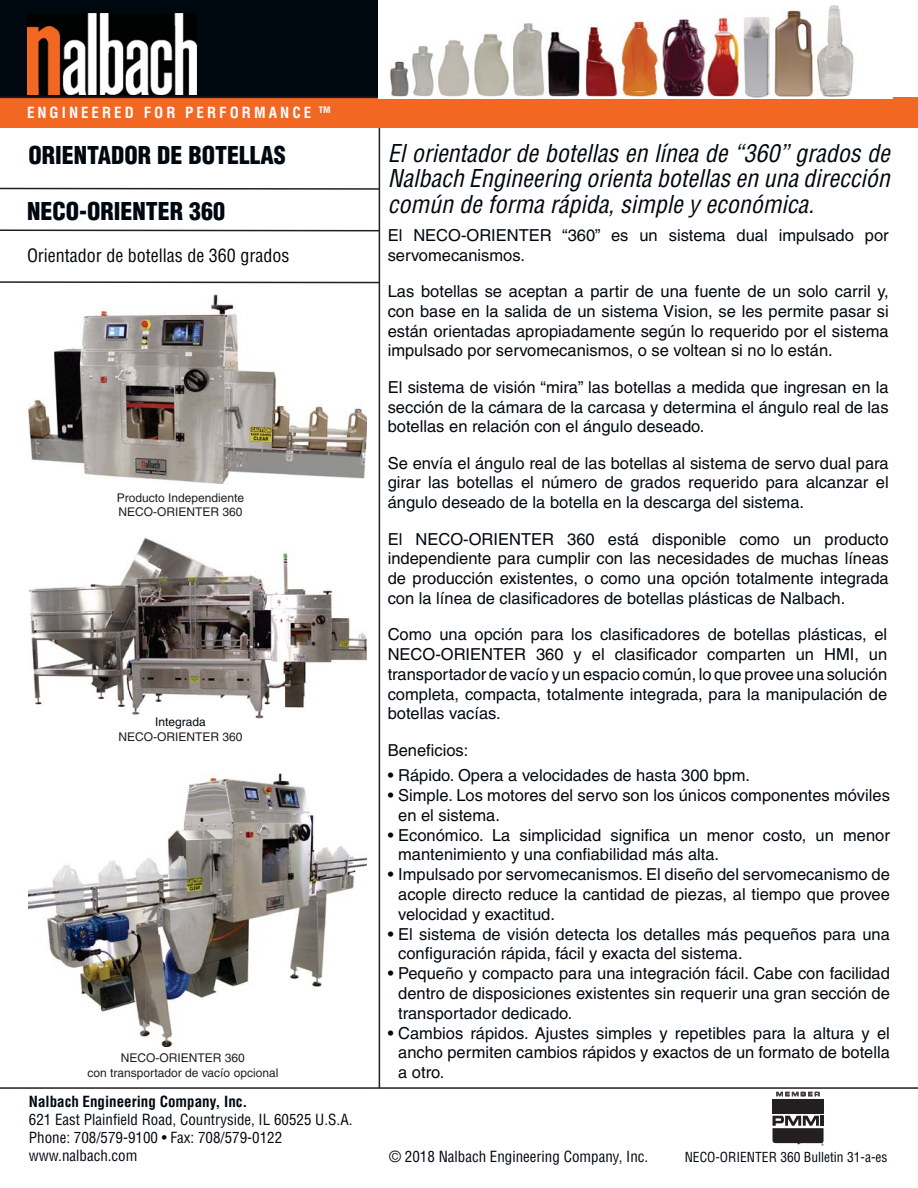
<style>
.page{position:relative;width:918px;height:1188px;background:#fff}
.page>*{position:absolute;margin:0;border:0;box-sizing:border-box;transform-origin:0 0}
.t1{font:italic condensed 24px/25.5px "Helvetica";color:#00080f;text-align:justify}
.t2{font:900 condensed 24px "Helvetica";color:#00080f}
.t3{font:condensed 18px "Helvetica";color:#00080f}
.t4{font:16.5px/19.8px "Helvetica";color:#00080f;text-align:justify}
.t5{font:condensed 15px/18px "Helvetica";color:#00080f}
.t6{font:700 condensed 15px "Helvetica";color:#00080f}
.t7{font:700 condensed 15px "Helvetica";letter-spacing:.2em;color:#fff}
.t8{font:condensed 13.5px "Helvetica";color:#00080f}
.t9{font:12px/14.4px "Helvetica";color:#231f20}
.t10{font:12px "Helvetica";color:#00080f}
</style>
<div class="page">
<hr style="left:379px;top:0;width:1px;height:1088px;background:#231f20">
<div style="left:0;top:98px;width:918px;height:30px;background:#f26722"></div>
<svg style="left:0;top:229px;width:381px;height:3px"></svg>
<div style="left:0;top:0;width:378px;height:98px;background:#00080f"></div>
<svg style="left:0;top:281px;width:381px;height:3px"></svg>
<svg style="left:0;top:187px;width:381px;height:3px"></svg>
<img style="left:27px;top:14px;width:169px;height:80px">
<hr style="left:0;top:1087px;width:918px;height:2px;background:#231f20">
<div style="left:773px;top:1099px;width:51px;height:14px;background:#231f20"></div>
<svg style="left:773px;top:1116px;width:51px;height:30px"></svg>
<svg style="left:776px;top:1092px;width:44px;height:4px"></svg>
<img style="left:29px;top:295px;width:338px;height:188px">
<img style="left:379px;top:0;width:475px;height:98px">
<img style="left:29px;top:538px;width:338px;height:181px">
<img style="left:29px;top:774px;width:338px;height:272px">
<p class="t7" style="left:27px;top:107px;width:305px">ENGINEERED FOR PERFORMANCE <sup>TM</sup></p>
<h1 class="t2" style="left:28px;top:146px;width:259px">ORIENTADOR DE BOTELLAS</h1>
<h1 class="t2" style="left:27px;top:202px;width:200px">NECO-ORIENTER 360</h1>
<p class="t3" style="left:27px;top:249px;width:264px">Orientador de botellas de 360 grados</p>
<p class="t9" style="left:117px;top:492px;width:129px">Producto Independiente<br>NECO-ORIENTER 360</p>
<p class="t10" style="left:155px;top:718px;width:52px">Integrada</p>
<p class="t9" style="left:118px;top:730px;width:126px">NECO-ORIENTER 360</p>
<p class="t9" style="left:88px;top:1052px;width:192px;text-align:center">NECO-ORIENTER 360<br>con transportador de vacío opcional</p>
<p class="t6" style="left:29px;top:1096px;width:220px">Nalbach Engineering Company, Inc.</p>
<p class="t5" style="left:29px;top:1112px;width:325px">621 East Plainfield Road, Countryside, IL 60525 U.S.A.<br>Phone: 708/579-9100 • Fax: 708/579-0122 www.nalbach.com</p>
<h1 class="t1" style="left:388px;top:142px;width:504px">El orientador de botellas en línea de “360” grados de Nalbach Engineering orienta botellas en una dirección común de forma rápida, simple y económica.</h1>
<p class="t4" style="left:388px;top:227px;width:503px">El NECO-ORIENTER “360” es un sistema dual impulsado por servomecanismos.</p>
<p class="t4" style="left:388px;top:283px;width:503px">Las botellas se aceptan a partir de una fuente de un solo carril y, con base en la salida de un sistema Vision, se les permite pasar si están orientadas apropiadamente según lo requerido por el sistema impulsado por servomecanismos, o se voltean si no lo están.</p>
<p class="t4" style="left:388px;top:379px;width:503px">El sistema de visión “mira” las botellas a medida que ingresan en la sección de la cámara de la carcasa y determina el ángulo real de las botellas en relación con el ángulo deseado.</p>
<p class="t4" style="left:388px;top:455px;width:503px">Se envía el ángulo real de las botellas al sistema de servo dual para girar las botellas el número de grados requerido para alcanzar el ángulo deseado de la botella en la descarga del sistema.</p>
<p class="t4" style="left:388px;top:530px;width:503px">El NECO-ORIENTER 360 está disponible como un producto independiente para cumplir con las necesidades de muchas líneas de producción existentes, o como una opción totalmente integrada con la línea de clasificadores de botellas plásticas de Nalbach.</p>
<p class="t4" style="left:388px;top:626px;width:501px">Como una opción para los clasificadores de botellas plásticas, el NECO-ORIENTER 360 y el clasificador comparten un HMI, un transportador de vacío y un espacio común, lo que provee una solución completa, compacta, totalmente integrada, para la manipulación de botellas vacías.</p>
<p class="t4" style="left:388px;top:742px;width:82px">Beneficios:</p>
<p class="t4" style="left:388px;top:767px;width:364px">• Rápido. Opera a velocidades de hasta 300 bpm.</p>
<p class="t4" style="left:398px;top:787px;width:493px;text-indent:-11px">• Simple. Los motores del servo son los únicos componentes móviles en el sistema.</p>
<p class="t4" style="left:398px;top:826px;width:493px;text-indent:-11px">• Económico. La simplicidad significa un menor costo, un menor mantenimiento y una confiabilidad más alta.</p>
<p class="t4" style="left:398px;top:866px;width:493px;text-indent:-11px">• Impulsado por servomecanismos. El diseño del servomecanismo de acople directo reduce la cantidad de piezas, al tiempo que provee velocidad y exactitud.</p>
<p class="t4" style="left:398px;top:925px;width:493px;text-indent:-11px">• El sistema de visión detecta los detalles más pequeños para una configuración rápida, fácil y exacta del sistema.</p>
<p class="t4" style="left:398px;top:965px;width:493px;text-indent:-11px">• Pequeño y compacto para una integración fácil. Cabe con facilidad dentro de disposiciones existentes sin requerir una gran sección de transportador dedicado.</p>
<p class="t4" style="left:398px;top:1024px;width:493px;text-indent:-11px">• Cambios rápidos. Ajustes simples y repetibles para la altura y el ancho permiten cambios rápidos y exactos de un formato de botella a otro.</p>
<p class="t5" style="left:389px;top:1148px;width:261px">© 2018 Nalbach Engineering Company, Inc.</p>
<p class="t8" style="left:685px;top:1152px;width:204px">NECO-ORIENTER 360 Bulletin 31-a-es</p>
</div>
